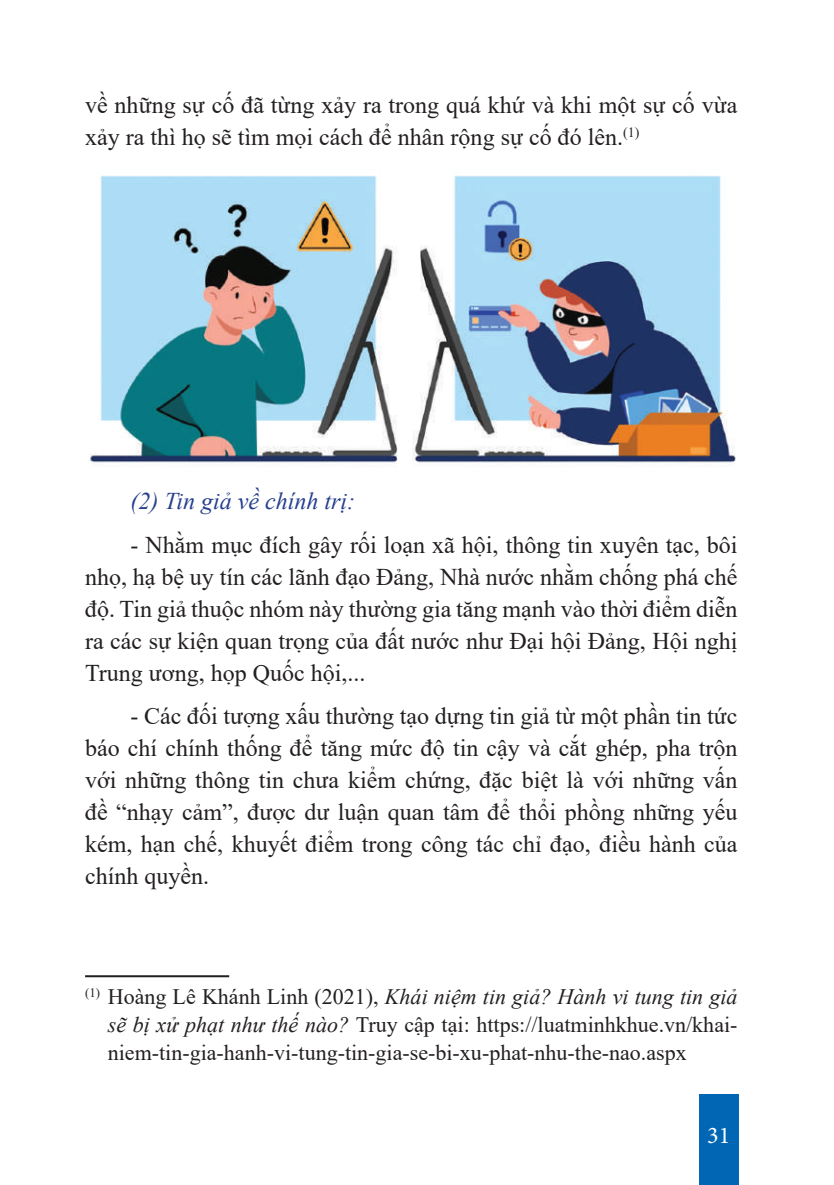
<style>
.page{position:relative;width:834px;height:1185px;background:#fff}
.page>*{position:absolute;margin:0;border:0;box-sizing:border-box;transform-origin:0 0}
.t1{font:24px/32px "Times New Roman";color:#231f20;text-align:justify}
.t2{font:italic 24px "Times New Roman";color:#253f8e}
.t3{font:24px "Minion Pro";color:#fff}
.t4{font:22px/28px "Times New Roman";color:#231f20;text-align:justify}
.s1{font-style:italic}
</style>
<div class="page">
<div style="left:698px;top:1095px;width:40px;height:90px;background:#0166b3"></div>
<img style="left:90px;top:175px;width:646px;height:289px">
<hr style="left:85px;top:975px;width:144px;height:2px;background:#231f20">
<p class="t1" style="left:85px;top:88px;width:653px">về những sự cố đã từng xảy ra trong quá khứ và khi một sự cố vừa xảy ra thì họ sẽ tìm mọi cách để nhân rộng sự cố đó lên.<sup>(1)</sup></p>
<p class="t2" style="left:130px;top:485px;width:226px">(2) Tin giả về chính trị:</p>
<p class="t1" style="left:85px;top:528px;width:653px;text-indent:45px">- Nhằm mục đích gây rối loạn xã hội, thông tin xuyên tạc, bôi nhọ, hạ bệ uy tín các lãnh đạo Đảng, Nhà nước nhằm chống phá chế độ. Tin giả thuộc nhóm này thường gia tăng mạnh vào thời điểm diễn ra các sự kiện quan trọng của đất nước như Đại hội Đảng, Hội nghị Trung ương, họp Quốc hội,...</p>
<p class="t1" style="left:85px;top:699px;width:653px;text-indent:45px">- Các đối tượng xấu thường tạo dựng tin giả từ một phần tin tức báo chí chính thống để tăng mức độ tin cậy và cắt ghép, pha trộn với những thông tin chưa kiểm chứng, đặc biệt là với những vấn đề “nhạy cảm”, được dư luận quan tâm để thổi phồng những yếu kém, hạn chế, khuyết điểm trong công tác chỉ đạo, điều hành của chính quyền.</p>
<p class="t4" style="left:108px;top:982px;width:631px;text-indent:-23px"><sup>(1)</sup> Hoàng Lê Khánh Linh (2021), <span class="s1">Khái niệm tin giả? Hành vi tung tin giả sẽ bị xử phạt như thế nào?</span> Truy cập tại: https://luatminhkhue.vn/khai&shy;niem-tin-gia-hanh-vi-tung-tin-gia-se-bi-xu-phat-nhu-the-nao.aspx</p>
<p class="t3" style="left:707px;top:1119px;width:25px">31</p>
</div>
